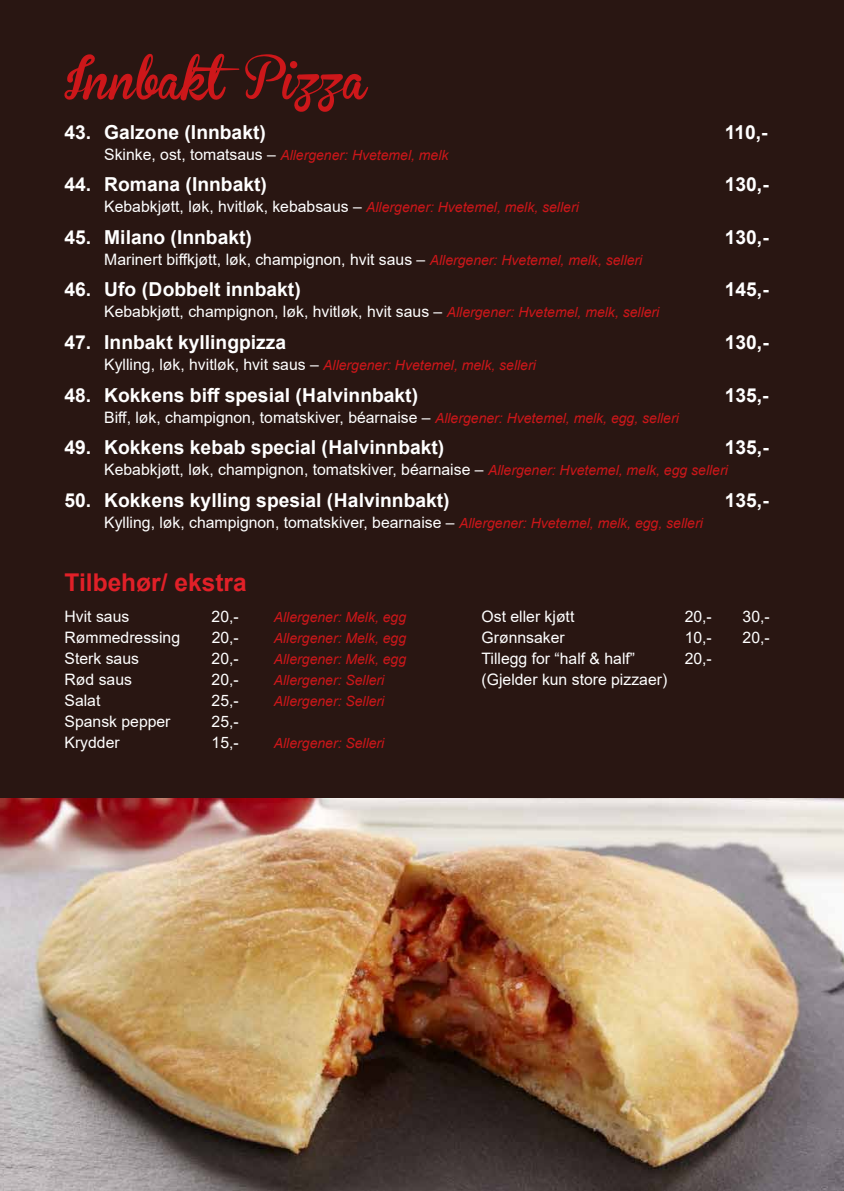
<style>
.page{position:relative;width:844px;height:1191px;background:#fff}
.page>*{position:absolute;margin:0;border:0;box-sizing:border-box;transform-origin:0 0}
.t1{font:63px "Brannboll Fet Num";color:#cd171a}
.t2{font:700 24.5px "Arial";color:#e12028}
.t3{font:700 19.25px "Arial";color:#fff}
.t4{font:15.75px "Arial";color:#fff}
.t5{font:italic 14px "Arial";color:#cd171a}
.s1{font-style:normal;font-size:15.75px;color:#fff}
.s2{font-style:italic;font-size:14px;color:#cd171a}
</style>
<div class="page">
<div style="left:0;top:0;width:843px;height:1191px;background:#291612"></div>
<img style="left:0;top:799px;width:843px;height:392px">
<h1 class="t1" style="left:64px;top:38px;width:304px">InnbaktPizza</h1>
<p class="t3" style="left:64px;top:119px;width:203px">43. Galzone (Innbakt)</p>
<p class="t3" style="left:724px;top:119px;width:44px">110,-</p>
<p class="t5" style="left:104px;top:146px;width:345px"><span class="s1">Skinke, ost, tomatsaus –</span> Allergener: Hvetemel, melk</p>
<p class="t3" style="left:64px;top:171px;width:204px">44. Romana (Innbakt)</p>
<p class="t3" style="left:724px;top:171px;width:45px">130,-</p>
<p class="t4" style="left:104px;top:196px;width:476px">Kebabkjøtt, løk, hvitløk, kebabsaus – <span class="s2">Allergener: Hvetemel, melk, selleri</span></p>
<p class="t3" style="left:64px;top:224px;width:189px">45. Milano (Innbakt)</p>
<p class="t3" style="left:724px;top:224px;width:45px">130,-</p>
<p class="t4" style="left:104px;top:248px;width:539px">Marinert biffkjøtt, løk, champignon, hvit saus – <span class="s2">Allergener: Hvetemel, melk, selleri</span></p>
<p class="t3" style="left:64px;top:276px;width:238px">46. Ufo (Dobbelt innbakt)</p>
<p class="t3" style="left:724px;top:276px;width:45px">145,-</p>
<p class="t4" style="left:104px;top:301px;width:556px">Kebabkjøtt, champignon, løk, hvitløk, hvit saus – <span class="s2">Allergener: Hvetemel, melk, selleri</span></p>
<p class="t3" style="left:64px;top:329px;width:223px">47. Innbakt kyllingpizza</p>
<p class="t3" style="left:724px;top:329px;width:45px">130,-</p>
<p class="t5" style="left:104px;top:356px;width:433px"><span class="s1">Kylling, løk, hvitløk, hvit saus –</span> Allergener: Hvetemel, melk, selleri</p>
<p class="t3" style="left:64px;top:381px;width:355px">48. Kokkens biff spesial (Halvinnbakt)</p>
<p class="t3" style="left:724px;top:381px;width:45px">135,-</p>
<p class="t4" style="left:104px;top:406px;width:576px">Biff, løk, champignon, tomatskiver, béarnaise – <span class="s2">Allergener: Hvetemel, melk, egg, selleri</span></p>
<p class="t3" style="left:64px;top:434px;width:381px">49. Kokkens kebab special (Halvinnbakt)</p>
<p class="t3" style="left:724px;top:434px;width:45px">135,-</p>
<p class="t4" style="left:104px;top:458px;width:625px">Kebabkjøtt, løk, champignon, tomatskiver, béarnaise – <span class="s2">Allergener: Hvetemel, melk, egg selleri</span></p>
<p class="t3" style="left:64px;top:486px;width:386px">50. Kokkens kylling spesial (Halvinnbakt)</p>
<p class="t3" style="left:724px;top:486px;width:45px">135,-</p>
<p class="t4" style="left:104px;top:511px;width:600px">Kylling, løk, champignon, tomatskiver, bearnaise – <span class="s2">Allergener: Hvetemel, melk, egg, selleri</span></p>
<h2 class="t2" style="left:64px;top:564px;width:184px">Tilbehør/ ekstra</h2>
<p class="t4" style="left:64px;top:605px;width:66px">Hvit saus</p>
<p class="t4" style="left:211px;top:605px;width:29px">20,-</p>
<p class="t5" style="left:274px;top:608px;width:134px">Allergener: Melk, egg</p>
<p class="t4" style="left:64px;top:626px;width:117px">Rømmedressing</p>
<p class="t4" style="left:211px;top:626px;width:29px">20,-</p>
<p class="t5" style="left:274px;top:629px;width:134px">Allergener: Melk, egg</p>
<p class="t4" style="left:64px;top:647px;width:76px">Sterk saus</p>
<p class="t4" style="left:211px;top:647px;width:29px">20,-</p>
<p class="t5" style="left:274px;top:650px;width:134px">Allergener: Melk, egg</p>
<p class="t4" style="left:64px;top:668px;width:69px">Rød saus</p>
<p class="t4" style="left:211px;top:668px;width:29px">20,-</p>
<p class="t5" style="left:274px;top:671px;width:112px">Allergener: Selleri</p>
<p class="t4" style="left:64px;top:689px;width:37px">Salat</p>
<p class="t4" style="left:211px;top:689px;width:29px">25,-</p>
<p class="t5" style="left:274px;top:692px;width:112px">Allergener: Selleri</p>
<p class="t4" style="left:64px;top:710px;width:107px">Spansk pepper</p>
<p class="t4" style="left:211px;top:710px;width:29px">25,-</p>
<p class="t4" style="left:64px;top:731px;width:57px">Krydder</p>
<p class="t4" style="left:211px;top:731px;width:29px">15,-</p>
<p class="t5" style="left:274px;top:734px;width:112px">Allergener: Selleri</p>
<p class="t4" style="left:481px;top:605px;width:94px">Ost eller kjøtt</p>
<p class="t4" style="left:684px;top:605px;width:29px">20,-</p>
<p class="t4" style="left:742px;top:605px;width:29px">30,-</p>
<p class="t4" style="left:481px;top:626px;width:85px">Grønnsaker</p>
<p class="t4" style="left:684px;top:626px;width:29px">10,-</p>
<p class="t4" style="left:742px;top:626px;width:29px">20,-</p>
<p class="t4" style="left:481px;top:647px;width:155px">Tillegg for “half &amp; half”</p>
<p class="t4" style="left:684px;top:647px;width:29px">20,-</p>
<p class="t4" style="left:481px;top:668px;width:187px">(Gjelder kun store pizzaer)</p>
</div>
